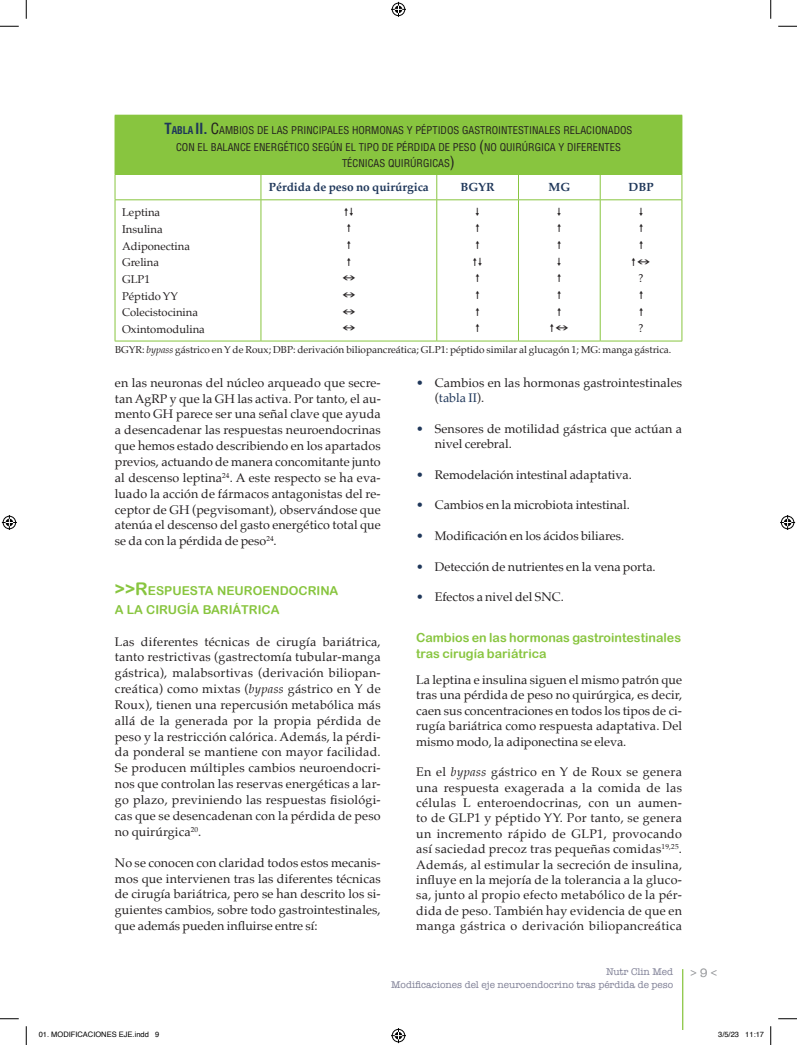
<style>
.page{position:relative;width:797px;height:1045px;background:#fff}
.page>*{position:absolute;margin:0;border:0;box-sizing:border-box;transform-origin:0 0}
.t1{font:12.5px/15.9px "Palatino";color:#231f20;text-align:justify}
.t2{font:12.5px/15.4px "Arial Rounded MT Bold";color:#88c53f}
.t3{font:12.5px "American Typewriter";color:#939598}
.t4{font:12.25px/19.4px "Arial Rounded MT Bold";color:#88c53f}
.t5{font:700 11.88px "Palatino";color:#1f375a}
.t6{font:11.25px/16.6px "Palatino";color:#231f20}
.t7{font:11.25px/16.6px "Wingdings 3";color:#231f20;text-align:justify;scale:1.5 1}
.t8{font:condensed 10.5px/16.5px "Helvetica";color:#231f20;text-align:center}
.t9{font:10px "Palatino";color:#231f20}
.t10{font:10px "American Typewriter";color:#7e7f95}
.t11{font:7.5px "Helvetica";color:#000}
.s1{font-weight:700;font-size:15px;color:#1f375a}
.s2{font-weight:700;color:#1f375a}
.s3{font-size:15px}
.s4{font-style:italic}
.s5{font-size:17.5px}
.s6{color:#1f375a}
</style>
<div class="page">
<hr style="left:682px;top:969px;width:1px;height:60px;background:#88c53f">
<div style="left:115px;top:115px;width:567px;height:59px;background:#88c53f"></div>
<svg style="left:115px;top:175px;width:1px;height:24px"></svg>
<svg style="left:261px;top:175px;width:1px;height:24px"></svg>
<svg style="left:436px;top:175px;width:1px;height:24px"></svg>
<svg style="left:518px;top:175px;width:1px;height:24px"></svg>
<svg style="left:600px;top:175px;width:1px;height:24px"></svg>
<svg style="left:681px;top:175px;width:1px;height:24px"></svg>
<hr style="left:115px;top:199px;width:146px;height:1px;background:#88c53f">
<hr style="left:115px;top:200px;width:1px;height:141px;background:#88c53f">
<hr style="left:261px;top:199px;width:176px;height:1px;background:#88c53f">
<hr style="left:261px;top:200px;width:1px;height:141px;background:#88c53f">
<hr style="left:437px;top:199px;width:81px;height:1px;background:#88c53f">
<hr style="left:436px;top:200px;width:1px;height:141px;background:#88c53f">
<hr style="left:518px;top:199px;width:82px;height:1px;background:#88c53f">
<hr style="left:518px;top:200px;width:1px;height:141px;background:#88c53f">
<hr style="left:600px;top:199px;width:82px;height:1px;background:#88c53f">
<hr style="left:600px;top:200px;width:1px;height:141px;background:#88c53f">
<hr style="left:681px;top:200px;width:1px;height:141px;background:#88c53f">
<hr style="left:115px;top:174px;width:146px;height:1px;background:#88c53f">
<hr style="left:261px;top:174px;width:176px;height:1px;background:#88c53f">
<hr style="left:437px;top:174px;width:81px;height:1px;background:#88c53f">
<hr style="left:518px;top:174px;width:82px;height:1px;background:#88c53f">
<hr style="left:600px;top:174px;width:82px;height:1px;background:#88c53f">
<hr style="left:115px;top:341px;width:146px;height:1px;background:#88c53f">
<hr style="left:261px;top:341px;width:176px;height:1px;background:#88c53f">
<hr style="left:437px;top:341px;width:81px;height:1px;background:#88c53f">
<hr style="left:518px;top:341px;width:82px;height:1px;background:#88c53f">
<hr style="left:600px;top:341px;width:82px;height:1px;background:#88c53f">
<svg style="left:0;top:25px;width:19px;height:2px"></svg>
<svg style="left:778px;top:25px;width:19px;height:2px"></svg>
<svg style="left:0;top:1018px;width:19px;height:1px"></svg>
<svg style="left:778px;top:1018px;width:19px;height:1px"></svg>
<svg style="left:25px;top:0;width:2px;height:19px"></svg>
<svg style="left:25px;top:1026px;width:2px;height:19px"></svg>
<svg style="left:770px;top:0;width:1px;height:19px"></svg>
<svg style="left:770px;top:1026px;width:1px;height:19px"></svg>
<svg style="left:391px;top:2px;width:15px;height:15px"></svg>
<svg style="left:391px;top:1028px;width:15px;height:15px"></svg>
<svg style="left:2px;top:515px;width:15px;height:15px"></svg>
<svg style="left:780px;top:515px;width:15px;height:15px"></svg>
<p class="t8" style="left:164px;top:122px;width:469px"><span class="s1">T</span><span class="s2">abla</span> <span class="s1">II.</span> <span class="s3">C</span>AMBIOS DE LAS PRINCIPALES HORMONAS Y PÉPTIDOS GASTROINTESTINALES RELACIONADOS<br>CON EL BALANCE ENERGÉTICO SEGÚN EL TIPO DE PÉRDIDA DE PESO <span class="s3">(</span>NO QUIRÚRGICA Y DIFERENTES<br>TÉCNICAS QUIRÚRGICAS<span class="s3">)</span></p>
<p class="t5" style="left:269px;top:177px;width:161px">Pérdida de peso no quirúrgica</p>
<p class="t5" style="left:460px;top:177px;width:36px">BGYR</p>
<p class="t5" style="left:548px;top:177px;width:23px">MG</p>
<p class="t5" style="left:628px;top:177px;width:27px">DBP</p>
<p class="t6" style="left:122px;top:204px;width:84px">Leptina<br>Insulina<br>Adiponectina<br>Grelina<br>GLP1<br>Péptido YY<br>Colecistocinina<br>Oxintomodulina</p>
<p class="t7" style="left:636px;top:253px;width:12px">■</p>
<p class="t6" style="left:638px;top:270px;width:6px">?</p>
<p class="t7" style="left:341px;top:270px;width:12px">■ ■ ■ ■</p>
<p class="t6" style="left:638px;top:320px;width:6px">?</p>
<p class="t9" style="left:115px;top:341px;width:558px">BGYR: <span class="s4">bypass</span> gástrico en Y de Roux; DBP: derivación biliopancreática; GLP1: péptido similar al glucagón 1; MG: manga gástrica.</p>
<p class="t7" style="left:554px;top:320px;width:12px">■</p>
<p class="t1" style="left:115px;top:374px;width:267px">en las neuronas del núcleo arqueado que secre&shy;tan AgRP y que la GH las activa. Por tanto, el au&shy;mento GH parece ser una señal clave que ayuda a desencadenar las respuestas neuroendocrinas que hemos estado describiendo en los apartados previos, actuando de manera concomitante junto al descenso leptina<sup>24</sup>. A este respecto se ha eva&shy;luado la acción de fármacos antagonistas del re&shy;ceptor de GH (pegvisomant), observándose que atenúa el descenso del gasto energético total que se da con la pérdida de peso<sup>24</sup>.</p>
<p class="t4" style="left:115px;top:581px;width:224px"><span class="s5">&gt;&gt;R</span>ESPUESTA NEUROENDOCRI NA<br>A LA CIRUGÍA BARIÁTRICA</p>
<p class="t1" style="left:115px;top:633px;width:267px">Las diferentes técnicas de cirugía bariátrica, tanto restrictivas (gastrectomía tubular-manga gástrica), malabsortivas (derivación biliopan&shy;creática) como mixtas (<span class="s4">bypass</span> gástrico en Y de Roux), tienen una repercusión metabólica más allá de la generada por la propia pérdida de peso y la restricción calórica. Además, la pérdi&shy;da ponderal se mantiene con mayor facilidad.<br>Se producen múltiples cambios neuroendocri&shy;nos que controlan las reservas energéticas a lar&shy;go plazo, previniendo las respuestas fisiológi&shy;cas que se desencadenan con la pérdida de peso no quirúrgica<sup>20</sup>.</p>
<p class="t1" style="left:115px;top:854px;width:267px">No se conocen con claridad todos estos mecanis&shy;mos que intervienen tras las diferentes técnicas de cirugía bariátrica, pero se han descrito los si&shy;guientes cambios, sobre todo gastrointestinales, que además pueden influirse entre sí:</p>
<p class="t1" style="left:435px;top:375px;width:249px;line-height:15.4px;text-indent:-19px"><span class="s6">•</span> Cambios en las hormonas gastrointestinales (<span class="s6">tabla II</span>).</p>
<p class="t1" style="left:435px;top:421px;width:249px;line-height:15.4px;text-indent:-19px"><span class="s6">•</span> Sensores de motilidad gástrica que actúan a nivel cerebral.</p>
<p class="t1" style="left:416px;top:466px;width:217px"><span class="s6">•</span> Remodelación intestinal adaptativa.</p>
<p class="t1" style="left:416px;top:497px;width:215px"><span class="s6">•</span> Cambios en la microbiota intestinal.</p>
<p class="t1" style="left:416px;top:528px;width:209px"><span class="s6">•</span> Modificación en los ácidos biliares.</p>
<p class="t1" style="left:416px;top:558px;width:241px"><span class="s6">•</span> Detección de nutrientes en la vena porta.</p>
<p class="t1" style="left:416px;top:589px;width:149px"><span class="s6">•</span> Efectos a nivel del SNC.</p>
<p class="t2" style="left:416px;top:630px;width:266px">Cambios en las hormonas gastrointestinales tras cirugía bariátrica</p>
<p class="t1" style="left:416px;top:672px;width:267px;line-height:15.4px">La leptina e insulina siguen el mismo patrón que tras una pérdida de peso no quirúrgica, es decir, caen sus concentraciones en todos los tipos de ci&shy;rugía bariátrica como respuesta adaptativa. Del mismo modo, la adiponectina se eleva.</p>
<p class="t1" style="left:416px;top:764px;width:267px;line-height:15.4px">En el <span class="s4">bypass</span> gástrico en Y de Roux se genera una respuesta exagerada a la comida de las células L enteroendocrinas, con un aumen&shy;to de GLP1 y péptido YY. Por tanto, se genera un incremento rápido de GLP1, provocando así saciedad precoz tras pequeñas comidas<sup>19,25</sup>.<br>Además, al estimular la secreción de insulina, influye en la mejoría de la tolerancia a la gluco&shy;sa, junto al propio efecto metabólico de la pér&shy;dida de peso. También hay evidencia de que en manga gástrica o derivación biliopancreática</p>
<p class="t10" style="left:606px;top:964px;width:69px">Nutr Clin Med</p>
<p class="t3" style="left:690px;top:963px;width:28px">&gt; 9 &lt;</p>
<p class="t10" style="left:391px;top:976px;width:283px">Modificaciones del eje neuroendocrino tras pérdida de peso</p>
<p class="t11" style="left:39px;top:1029px;width:122px">01. MODIFICACIONES EJE.indd 9</p>
<p class="t11" style="left:718px;top:1029px;width:47px">3/5/23 11:17</p>
</div>
